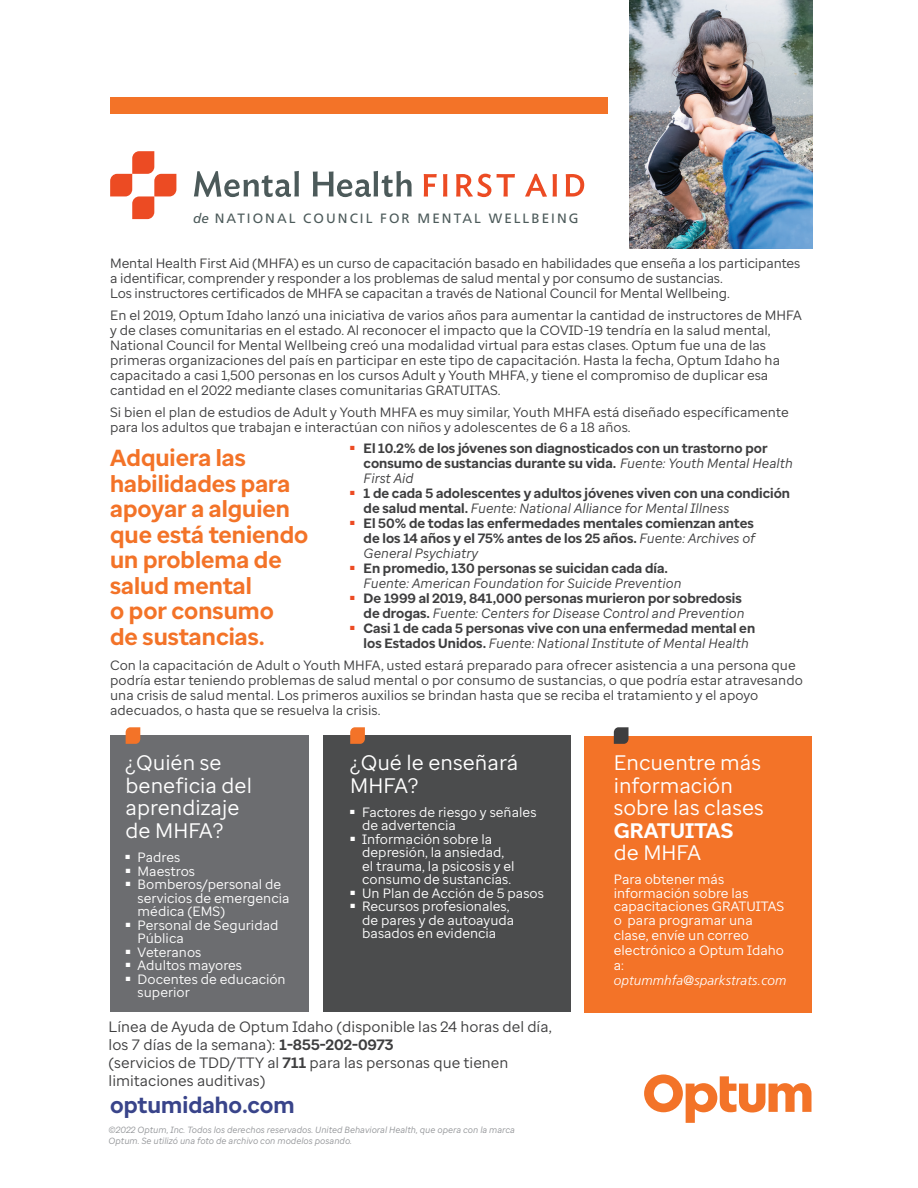
<style>
.page{position:relative;width:918px;height:1188px;background:#fff}
.page>*{position:absolute;margin:0;border:0;box-sizing:border-box;transform-origin:0 0}
.t1{font:700 23.25px/25.5px "Optum Sans";color:#f37328}
.t2{font:700 22.5px "Optum Sans";color:#39448a}
.t3{font:21px/22.5px "Optum Sans";color:#fff}
.t4{font:15px/18px "Optum Sans";color:#3e3e3f}
.t5{font:13.5px/15px "Optum Sans";color:#3e3e3f}
.t6{font:700 13.5px/15px "Optum Sans";color:#3e3e3f}
.t7{font:13.5px/13.5px "Optum Sans";color:#fff}
.t8{font:italic 13.5px/15px "Optum Sans";color:#3e3e3f}
.t9{font:13.5px "Frutiger LT Pro";letter-spacing:.15em;color:#4c5a5a}
.t10{font:italic 9px/10.8px "Optum Sans";color:#939598}
.s1{font-style:italic}
.s2{font-weight:400;font-style:italic}
.s3{font-weight:700;font-style:normal}
.s4{font-weight:700}
.s5{font-family:"Frutiger LT Pro";font-weight:300;font-style:italic}
</style>
<div class="page">
<div style="left:110px;top:97px;width:497px;height:17px;background:#f37328"></div>
<svg style="left:110px;top:151px;width:66px;height:68px"></svg>
<svg style="left:424px;top:174px;width:13px;height:23px"></svg>
<svg style="left:443px;top:174px;width:4px;height:23px"></svg>
<svg style="left:456px;top:174px;width:59px;height:23px"></svg>
<svg style="left:525px;top:174px;width:22px;height:23px"></svg>
<svg style="left:553px;top:174px;width:4px;height:23px"></svg>
<svg style="left:566px;top:174px;width:18px;height:23px"></svg>
<svg style="left:194px;top:171px;width:105px;height:26px"></svg>
<svg style="left:313px;top:171px;width:99px;height:26px"></svg>
<div style="left:110px;top:736px;width:199px;height:276px;background:#6c6d70"></div>
<svg style="left:126px;top:727px;width:14px;height:17px"></svg>
<div style="left:323px;top:736px;width:248px;height:276px;background:#4b4c4d"></div>
<svg style="left:350px;top:727px;width:15px;height:17px"></svg>
<div style="left:584px;top:736px;width:228px;height:276px;background:#f37328"></div>
<svg style="left:614px;top:727px;width:15px;height:17px"></svg>
<img style="left:630px;top:0;width:182px;height:248px">
<svg style="left:644px;top:1075px;width:168px;height:48px"></svg>
<p class="t9" style="left:193px;top:211px;width:387px"><span class="s1">de</span> NATIONAL COUNCIL FOR MENTAL WELLBEING</p>
<p class="t5" style="left:110px;top:256px;width:692px">Mental Health First Aid (MHFA) es un curso de capacitación basado en habilidades que enseña a los participantes a identificar, comprender y responder a los problemas de salud mental y por consumo de sustancias.<br>Los instructores certificados de MHFA se capacitan a través de National Council for Mental Wellbeing.</p>
<p class="t5" style="left:110px;top:307px;width:693px">En el 2019, Optum Idaho lanzó una iniciativa de varios años para aumentar la cantidad de instructores de MHFA y de clases comunitarias en el estado. Al reconocer el impacto que la COVID-19 tendría en la salud mental, National Council for Mental Wellbeing creó una modalidad virtual para estas clases. Optum fue una de las primeras organizaciones del país en participar en este tipo de capacitación. Hasta la fecha, Optum Idaho ha capacitado a casi 1,500 personas en los cursos Adult y Youth MHFA, y tiene el compromiso de duplicar esa cantidad en el 2022 mediante clases comunitarias GRATUITAS.</p>
<p class="t5" style="left:110px;top:404px;width:680px">Si bien el plan de estudios de Adult y Youth MHFA es muy similar, Youth MHFA está diseñado específicamente para los adultos que trabajan e interactúan con niños y adolescentes de 6 a 18 años.</p>
<p class="t6" style="left:364px;top:441px;width:431px;text-indent:-14px"><sup>■</sup> El 10.2% de los jóvenes son diagnosticados con un trastorno por consumo de sustancias durante su vida. <span class="s2">Fuente: Youth Mental Health<br>First Aid</span></p>
<p class="t6" style="left:364px;top:486px;width:428px;text-indent:-14px"><sup>■</sup> 1 de cada 5 adolescentes y adultos jóvenes viven con una condición de salud mental. <span class="s2">Fuente: National Alliance for Mental Illness</span></p>
<p class="t6" style="left:364px;top:516px;width:393px;text-align:justify;text-indent:-14px"><sup>■</sup> El 50% de todas las enfermedades mentales comienzan antes de los 14 años y el 75% antes de los 25 años. <span class="s2">Fuente: Archives of General Psychiatry</span></p>
<p class="t8" style="left:364px;top:561px;width:319px;text-indent:-14px"><sup>■</sup> <span class="s3">En promedio, 130 personas se suicidan cada día.<br></span>Fuente: American Foundation for Suicide Prevention</p>
<p class="t6" style="left:350px;top:591px;width:396px;text-align:right"><sup>■</sup> De 1999 al 2019, 841,000 personas murieron por sobredosis de drogas. <span class="s2">Fuente: Centers for Disease Control and Prevention</span></p>
<p class="t6" style="left:350px;top:621px;width:407px;text-align:center"><sup>■</sup> Casi 1 de cada 5 personas vive con una enfermedad mental en los Estados Unidos. <span class="s2">Fuente: National Institute of Mental Health</span></p>
<p class="t5" style="left:110px;top:658px;width:694px">Con la capacitación de Adult o Youth MHFA, usted estará preparado para ofrecer asistencia a una persona que podría estar teniendo problemas de salud mental o por consumo de sustancias, o que podría estar atravesando una crisis de salud mental. Los primeros auxilios se brindan hasta que se reciba el tratamiento y el apoyo adecuados, o hasta que se resuelva la crisis.</p>
<p class="t1" style="left:110px;top:446px;width:200px">Adquiera las habilidades para apoyar a alguien que está teniendo un problema de salud mental<br>o por consumo<br>de sustancias.</p>
<p class="t3" style="left:126px;top:751px;width:128px">¿Quién se beneficia del aprendizaje de MHFA?</p>
<p class="t7" style="left:126px;top:850px;width:56px">■ Padres</p>
<p class="t7" style="left:126px;top:864px;width:71px"><sup>■</sup> Maestros</p>
<p class="t7" style="left:138px;top:877px;width:153px;text-indent:-12px"><sup>■</sup> Bomberos/personal de servicios de emergencia médica (EMS)</p>
<p class="t7" style="left:138px;top:918px;width:142px;text-indent:-12px"><sup>■</sup> Personal de Seguridad<br>Pública</p>
<p class="t7" style="left:126px;top:945px;width:77px"><sup>■</sup> Veteranos</p>
<p class="t7" style="left:126px;top:958px;width:118px"><sup>■</sup> Adultos mayores</p>
<p class="t7" style="left:138px;top:972px;width:150px;text-indent:-12px"><sup>■</sup> Docentes de educación superior</p>
<p class="t3" style="left:350px;top:751px;width:170px">¿Qué le enseñará<br>MHFA?</p>
<p class="t7" style="left:362px;top:805px;width:176px;text-indent:-12px">■ Factores de riesgo y señales de advertencia</p>
<p class="t7" style="left:362px;top:832px;width:154px;text-indent:-12px"><sup>■</sup> Información sobre la depresión, la ansiedad, el trauma, la psicosis y el consumo de sustancias.</p>
<p class="t7" style="left:350px;top:886px;width:195px"><sup>■</sup> Un Plan de Acción de 5 pasos</p>
<p class="t7" style="left:362px;top:900px;width:154px;text-indent:-12px"><sup>■</sup> Recursos profesionales, de pares y de autoayuda basados en evidencia</p>
<p class="t4" style="left:109px;top:1017px;width:445px">Línea de Ayuda de Optum Idaho (disponible las 24 horas del día, los 7 días de la semana): <span class="s4">1-855-202-0973<br></span>(servicios de TDD/TTY al <span class="s4">711</span> para las personas que tienen limitaciones auditivas)</p>
<p class="t2" style="left:110px;top:1090px;width:186px">optumidaho.com</p>
<p class="t10" style="left:109px;top:1125px;width:408px">©2022 Optum, Inc. Todos los derechos reservados. United Behavioral Health, que opera con la marca<br>Optum. Se utilizó una foto de archivo con modelos posando.</p>
<p class="t3" style="left:614px;top:751px;width:152px">Encuentre más información sobre las clases<br><span class="s4">GRATUITAS<br></span>de MHFA</p>
<p class="t7" style="left:614px;top:873px;width:172px">Para obtener más información sobre las capacitaciones GRATUITAS o para programar una</p>
<p class="t7" style="left:614px;top:927px;width:174px;line-height:15px">clase, envíe un correo electrónico a Optum Idaho a: <span class="s5">optummhfa@sparkstrats.com</span></p>
</div>
